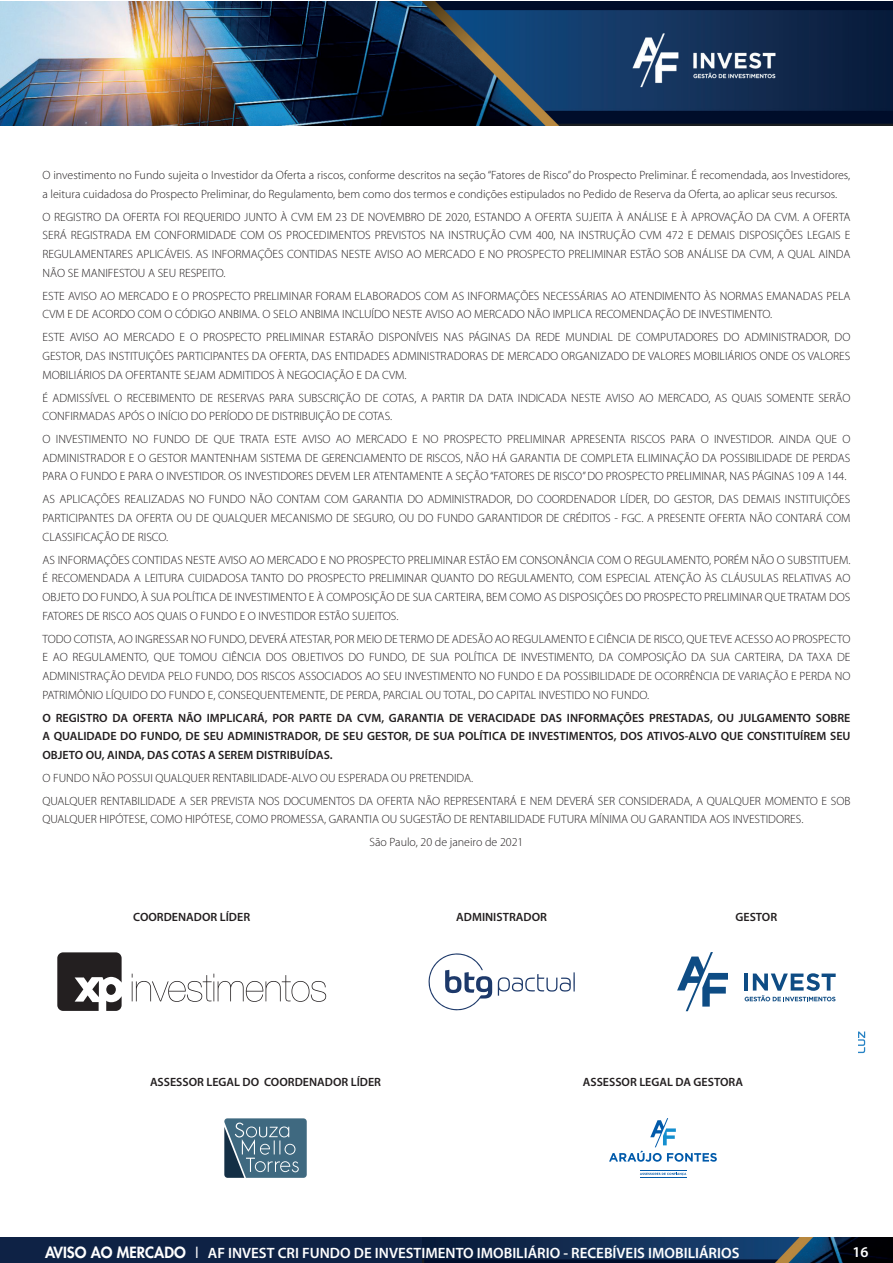
<style>
.page{position:relative;width:893px;height:1263px;background:#fff}
.page>*{position:absolute;margin:0;border:0;box-sizing:border-box;transform-origin:0 0}
.t1{font:600 15px "Myriad Pro";color:#fff}
.t2{font:300 12px/18.6px "Myriad Pro";color:#231f20;text-align:justify}
.t3{font:600 12px/18.6px "Myriad Pro";color:#231f20;text-align:justify}
.s1{font-family:"Futura";font-weight:800}
.s2{font-family:"Futura";font-weight:400}
</style>
<div class="page">
<img style="left:0;top:1px;width:893px;height:124px">
<div style="left:0;top:1237px;width:893px;height:26px;background:#0e2245"></div>
<img style="left:422px;top:1237px;width:471px;height:26px">
<svg style="left:858px;top:1031px;width:7px;height:22px"></svg>
<svg style="left:57px;top:952px;width:65px;height:59px"></svg>
<div style="left:106px;top:984px;width:10px;height:11px;background:#231f20;border-radius:50%"></div>
<svg style="left:132px;top:974px;width:194px;height:28px"></svg>
<svg style="left:428px;top:953px;width:64px;height:58px"></svg>
<svg style="left:498px;top:972px;width:77px;height:24px"></svg>
<svg style="left:745px;top:973px;width:91px;height:28px"></svg>
<svg style="left:677px;top:952px;width:51px;height:59px"></svg>
<svg style="left:224px;top:1118px;width:83px;height:60px;background:#527689"></svg>
<svg style="left:640px;top:1173px;width:46px;height:2px"></svg>
<hr style="left:640px;top:1170px;width:46px;height:1px;background:#015aaa">
<hr style="left:640px;top:1177px;width:46px;height:1px;background:#015aaa">
<svg style="left:609px;top:1118px;width:108px;height:44px"></svg>
<p class="t2" style="left:43px;top:166px;width:809px">O investimento no Fundo sujeita o Investidor da Oferta a riscos, conforme descritos na seção “Fatores de Risco” do Prospecto Preliminar. É recomendada, aos Investidores, a leitura cuidadosa do Prospecto Preliminar, do Regulamento, bem como dos termos e condições estipulados no Pedido de Reserva da Oferta, ao aplicar seus recursos.</p>
<p class="t2" style="left:43px;top:208px;width:809px">O REGISTRO DA OFERTA FOI REQUERIDO JUNTO À CVM EM 23 DE NOVEMBRO DE 2020, ESTANDO A OFERTA SUJEITA À ANÁLISE E À APROVAÇÃO DA CVM. A OFERTA SERÁ REGISTRADA EM CONFORMIDADE COM OS PROCEDIMENTOS PREVISTOS NA INSTRUÇÃO CVM 400, NA INSTRUÇÃO CVM 472 E DEMAIS DISPOSIÇÕES LEGAIS E REGULAMENTARES APLICÁVEIS. AS INFORMAÇÕES CONTIDAS NESTE AVISO AO MERCADO E NO PROSPECTO PRELIMINAR ESTÃO SOB ANÁLISE DA CVM, A QUAL AINDA NÃO SE MANIFESTOU A SEU RESPEITO.</p>
<p class="t2" style="left:43px;top:287px;width:809px">ESTE AVISO AO MERCADO E O PROSPECTO PRELIMINAR FORAM ELABORADOS COM AS INFORMAÇÕES NECESSÁRIAS AO ATENDIMENTO ÀS NORMAS EMANADAS PELA<br>CVM E DE ACORDO COM O CÓDIGO ANBIMA. O SELO ANBIMA INCLUÍDO NESTE AVISO AO MERCADO NÃO IMPLICA RECOMENDAÇÃO DE INVESTIMENTO.</p>
<p class="t2" style="left:43px;top:328px;width:809px">ESTE AVISO AO MERCADO E O PROSPECTO PRELIMINAR ESTARÃO DISPONÍVEIS NAS PÁGINAS DA REDE MUNDIAL DE COMPUTADORES DO ADMINISTRADOR, DO GESTOR, DAS INSTITUIÇÕES PARTICIPANTES DA OFERTA, DAS ENTIDADES ADMINISTRADORAS DE MERCADO ORGANIZADO DE VALORES MOBILIÁRIOS ONDE OS VALORES MOBILIÁRIOS DA OFERTANTE SEJAM ADMITIDOS À NEGOCIAÇÃO E DA CVM.</p>
<p class="t2" style="left:43px;top:388px;width:809px">É ADMISSÍVEL O RECEBIMENTO DE RESERVAS PARA SUBSCRIÇÃO DE COTAS, A PARTIR DA DATA INDICADA NESTE AVISO AO MERCADO, AS QUAIS SOMENTE SERÃO<br>CONFIRMADAS APÓS O INÍCIO DO PERÍODO DE DISTRIBUIÇÃO DE COTAS.</p>
<p class="t2" style="left:43px;top:430px;width:809px">O INVESTIMENTO NO FUNDO DE QUE TRATA ESTE AVISO AO MERCADO E NO PROSPECTO PRELIMINAR APRESENTA RISCOS PARA O INVESTIDOR. AINDA QUE O ADMINISTRADOR E O GESTOR MANTENHAM SISTEMA DE GERENCIAMENTO DE RISCOS, NÃO HÁ GARANTIA DE COMPLETA ELIMINAÇÃO DA POSSIBILIDADE DE PERDAS PARA O FUNDO E PARA O INVESTIDOR. OS INVESTIDORES DEVEM LER ATENTAMENTE A SEÇÃO “FATORES DE RISCO” DO PROSPECTO PRELIMINAR, NAS PÁGINAS 109 A 144.</p>
<p class="t2" style="left:43px;top:490px;width:809px">AS APLICAÇÕES REALIZADAS NO FUNDO NÃO CONTAM COM GARANTIA DO ADMINISTRADOR, DO COORDENADOR LÍDER, DO GESTOR, DAS DEMAIS INSTITUIÇÕES PARTICIPANTES DA OFERTA OU DE QUALQUER MECANISMO DE SEGURO, OU DO FUNDO GARANTIDOR DE CRÉDITOS - FGC. A PRESENTE OFERTA NÃO CONTARÁ COM CLASSIFICAÇÃO DE RISCO.</p>
<p class="t2" style="left:43px;top:550px;width:809px">AS INFORMAÇÕES CONTIDAS NESTE AVISO AO MERCADO E NO PROSPECTO PRELIMINAR ESTÃO EM CONSONÂNCIA COM O REGULAMENTO, PORÉM NÃO O SUBSTITUEM.<br>É RECOMENDADA A LEITURA CUIDADOSA TANTO DO PROSPECTO PRELIMINAR QUANTO DO REGULAMENTO, COM ESPECIAL ATENÇÃO ÀS CLÁUSULAS RELATIVAS AO OBJETO DO FUNDO, À SUA POLÍTICA DE INVESTIMENTO E À COMPOSIÇÃO DE SUA CARTEIRA, BEM COMO AS DISPOSIÇÕES DO PROSPECTO PRELIMINAR QUE TRATAM DOS FATORES DE RISCO AOS QUAIS O FUNDO E O INVESTIDOR ESTÃO SUJEITOS.</p>
<p class="t2" style="left:43px;top:629px;width:809px">TODO COTISTA, AO INGRESSAR NO FUNDO, DEVERÁ ATESTAR, POR MEIO DE TERMO DE ADESÃO AO REGULAMENTO E CIÊNCIA DE RISCO, QUE TEVE ACESSO AO PROSPECTO E AO REGULAMENTO, QUE TOMOU CIÊNCIA DOS OBJETIVOS DO FUNDO, DE SUA POLÍTICA DE INVESTIMENTO, DA COMPOSIÇÃO DA SUA CARTEIRA, DA TAXA DE ADMINISTRAÇÃO DEVIDA PELO FUNDO, DOS RISCOS ASSOCIADOS AO SEU INVESTIMENTO NO FUNDO E DA POSSIBILIDADE DE OCORRÊNCIA DE VARIAÇÃO E PERDA NO PATRIMÔNIO LÍQUIDO DO FUNDO E, CONSEQUENTEMENTE, DE PERDA, PARCIAL OU TOTAL, DO CAPITAL INVESTIDO NO FUNDO.</p>
<p class="t3" style="left:43px;top:708px;width:809px">O REGISTRO DA OFERTA NÃO IMPLICARÁ, POR PARTE DA CVM, GARANTIA DE VERACIDADE DAS INFORMAÇÕES PRESTADAS, OU JULGAMENTO SOBRE A QUALIDADE DO FUNDO, DE SEU ADMINISTRADOR, DE SEU GESTOR, DE SUA POLÍTICA DE INVESTIMENTOS, DOS ATIVOS-ALVO QUE CONSTITUÍREM SEU OBJETO OU, AINDA, DAS COTAS A SEREM DISTRIBUÍDAS.</p>
<p class="t2" style="left:43px;top:766px;width:809px;line-height:23px">O FUNDO NÃO POSSUI QUALQUER RENTABILIDADE-ALVO OU ESPERADA OU PRETENDIDA.<br>QUALQUER RENTABILIDADE A SER PREVISTA NOS DOCUMENTOS DA OFERTA NÃO REPRESENTARÁ E NEM DEVERÁ SER CONSIDERADA, A QUALQUER MOMENTO E SOB</p>
<p class="t2" style="left:370px;top:808px;width:435px;line-height:23px;text-indent:-327px">QUALQUER HIPÓTESE, COMO HIPÓTESE, COMO PROMESSA, GARANTIA OU SUGESTÃO DE RENTABILIDADE FUTURA MÍNIMA OU GARANTIDA AOS INVESTIDORES.<br>São Paulo, 20 de janeiro de 2021</p>
<p class="t3" style="left:133px;top:908px;width:118px">COORDENADOR LÍDER</p>
<p class="t3" style="left:456px;top:908px;width:92px">ADMINISTRADOR</p>
<p class="t3" style="left:735px;top:908px;width:43px">GESTOR</p>
<p class="t3" style="left:150px;top:1073px;width:233px">ASSESSOR LEGAL DO COORDENADOR LÍDER</p>
<p class="t3" style="left:583px;top:1073px;width:162px">ASSESSOR LEGAL DA GESTORA</p>
<p class="t1" style="left:45px;top:1243px;width:696px"><span class="s1">AVISO AO MERCADO</span> <span class="s2">I</span> AF INVEST CRI FUNDO DE INVESTIMENTO IMOBILIÁRIO - RECEBÍVEIS IMOBILIÁRIOS</p>
<p class="t1" style="left:852px;top:1242px;width:18px">16</p>
</div>
